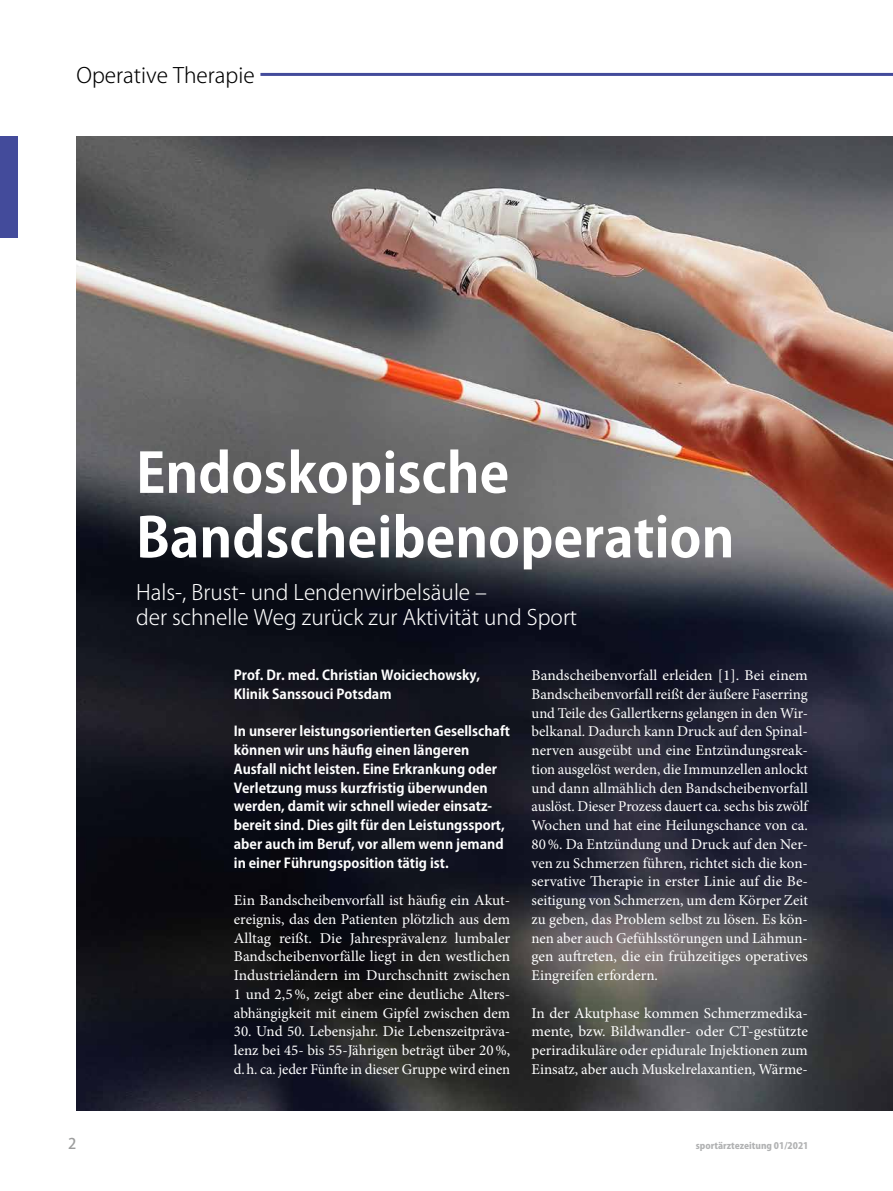
<style>
.page{position:relative;width:893px;height:1191px;background:#fff}
.page>*{position:absolute;margin:0;border:0;box-sizing:border-box;transform-origin:0 0}
.t1{font:700 54px/64.5px "Koz Go Pro";color:#fff}
.t2{font:300 21px/25.5px "Koz Go Pro";color:#fff}
.t3{font:300 21px "Koz Go Pro";color:#000}
.t4{font:15px/18.8px "Minion Pro";color:#fff;text-align:justify}
.t5{font:500 14.7px "Koz Go Pro";color:#9c9d9d}
.t6{font:700 13.5px/18.8px "Koz Go Pro";color:#fff}
.t7{font:800 9px "Koz Go Pro";color:#b1b2b3}
</style>
<div class="page">
<hr style="left:260px;top:73px;width:633px;height:3px;background:#434b9b">
<div style="left:0;top:136px;width:18px;height:102px;background:#434b9b"></div>
<img style="left:77px;top:136px;width:816px;height:974px">
<h2 class="t3" style="left:77px;top:61px;width:180px">Operative Therapie</h2>
<h1 class="t1" style="left:136px;top:444px;width:600px">Endoskopische<br>Bandscheibenoperation</h1>
<h2 class="t2" style="left:136px;top:579px;width:443px">Hals-, Brust- und Lendenwirbelsäule –<br>der schnelle Weg zurück zur Aktivität und Sport</h2>
<p class="t5" style="left:68px;top:1134px;width:10px">2</p>
<p class="t6" style="left:234px;top:666px;width:248px">Prof. Dr. med. Christian Woiciechowsky,<br>Klinik Sanssouci Potsdam</p>
<p class="t6" style="left:234px;top:723px;width:278px">In unserer leistungsorientierten Gesellschaft können wir uns häufig einen längeren Ausfall nicht leisten. Eine Erkrankung oder Verletzung muss kurzfristig überwunden werden, damit wir schnell wieder einsatz&shy;bereit sind. Dies gilt für den Leistungssport, aber auch im Beruf, vor allem wenn jemand in einer Führungsposition tätig ist.</p>
<p class="t4" style="left:234px;top:891px;width:278px">Ein Bandscheibenvorfall ist häufig ein Akut&shy;ereignis, das den Patienten plötzlich aus dem Alltag reißt. Die Jahresprävalenz lumbaler Bandscheibenvorfälle liegt in den westlichen Industrieländern im Durchschnitt zwischen 1 und 2,5%, zeigt aber eine deutliche Alters&shy;abhängigkeit mit einem Gipfel zwischen dem</p>
<p class="t4" style="left:234px;top:1022px;width:278px">30. Und 50. Lebensjahr. Die Lebenszeitpräva&shy;lenz bei 45- bis 55-Jährigen beträgt über 20%, d.h. ca. jeder Fünfte in dieser Gruppe wird einen</p>
<p class="t4" style="left:531px;top:666px;width:278px">Bandscheibenvorfall erleiden [1]. Bei einem Bandscheibenvorfall reißt der äußere Faserring und Teile des Gallertkerns gelangen in den Wir&shy;belkanal. Dadurch kann Druck auf den Spinal&shy;nerven ausgeübt und eine Entzündungsreak&shy;tion ausgelöst werden, die Immunzellen anlockt und dann allmählich den Bandscheibenvorfall auslöst. Dieser Prozess dauert ca. sechs bis zwölf Wochen und hat eine Heilungschance von ca.<br>80%. Da Entzündung und Druck auf den Ner&shy;ven zu Schmerzen führen, richtet sich die kon&shy;servative Therapie in erster Linie auf die Be&shy;seitigung von Schmerzen, um dem Körper Zeit zu geben, das Problem selbst zu lösen. Es kön&shy;nen aber auch Gefühlsstörungen und Lähmun&shy;gen auftreten, die ein frühzeitiges operatives Eingreifen erfordern.</p>
<p class="t4" style="left:531px;top:1003px;width:278px">In der Akutphase kommen Schmerzmedika&shy;mente, bzw. Bildwandler- oder CT-gestützte periradikuläre oder epidurale Injektionen zum Einsatz, aber auch Muskelrelaxantien, Wärme-</p>
<p class="t7" style="left:696px;top:1139px;width:114px">sportärztezeitung 01/2021</p>
</div>
